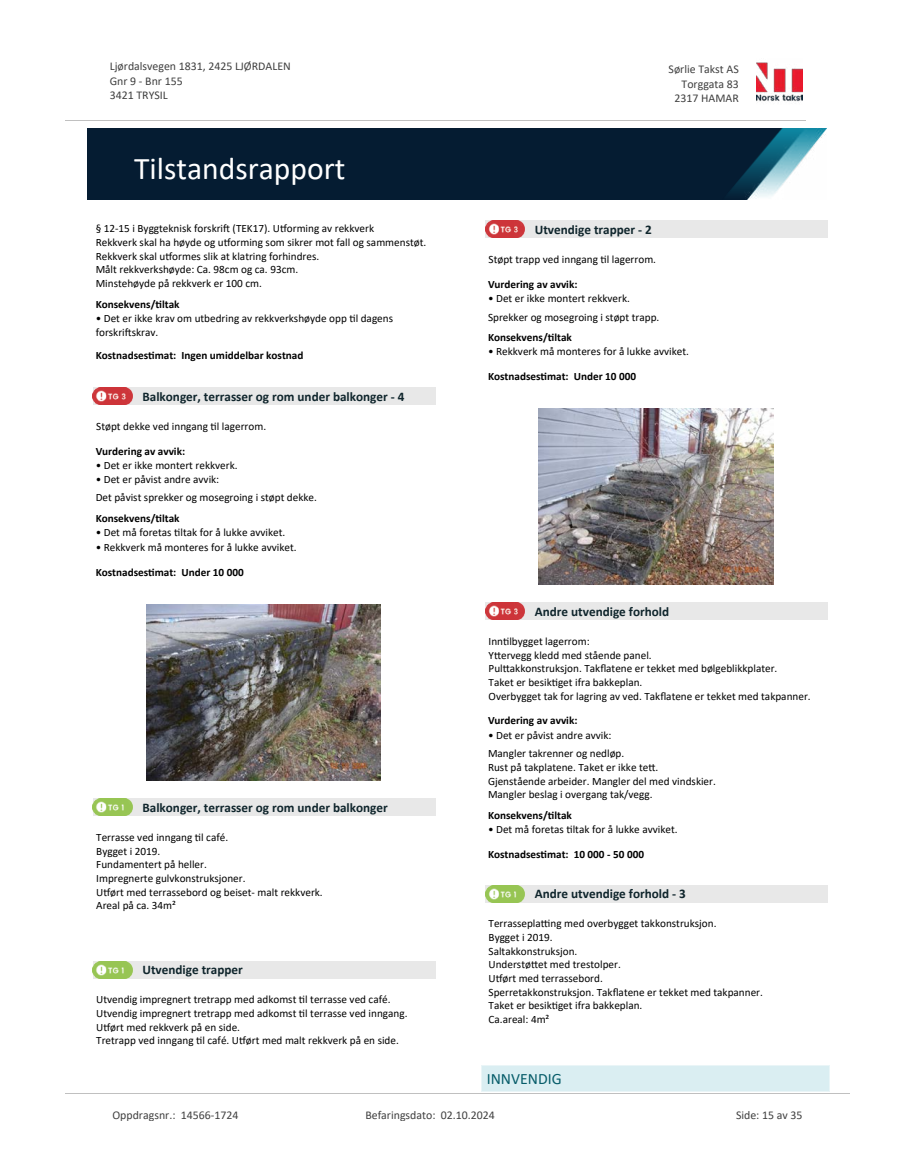
<style>
.page{position:relative;width:915px;height:1172px;background:#fff}
.page>*{position:absolute;margin:0;border:0;box-sizing:border-box;transform-origin:0 0}
.t1{font:31.65px "Calibri";color:#fff}
.t2{font:15.75px "Calibri";color:#065c69}
.t3{font:700 13.2px "Calibri";color:#0f252c}
.t4{font:11.85px/14.5px "Calibri";color:#404040}
.t5{font:11.25px/13.6px "Calibri";color:#000}
.t6{font:700 11.25px "Calibri";color:#000}
</style>
<div class="page">
<div style="left:93px;top:388px;width:342px;height:17px;background:#e8e8e8"></div>
<svg style="left:97px;top:392px;width:36px;height:13px"></svg>
<img style="left:93px;top:387px;width:39px;height:17px">
<img style="left:146px;top:605px;width:234px;height:176px">
<div style="left:93px;top:799px;width:342px;height:17px;background:#e8e8e8"></div>
<svg style="left:97px;top:803px;width:36px;height:13px"></svg>
<img style="left:93px;top:798px;width:39px;height:17px">
<div style="left:93px;top:961px;width:342px;height:17px;background:#e8e8e8"></div>
<img style="left:93px;top:961px;width:39px;height:17px">
<div style="left:485px;top:221px;width:342px;height:17px;background:#e8e8e8"></div>
<svg style="left:490px;top:225px;width:35px;height:13px"></svg>
<img style="left:485px;top:221px;width:39px;height:16px">
<img style="left:538px;top:408px;width:234px;height:176px">
<div style="left:485px;top:603px;width:342px;height:17px;background:#e8e8e8"></div>
<img style="left:485px;top:603px;width:39px;height:17px">
<div style="left:485px;top:885px;width:342px;height:17px;background:#e8e8e8"></div>
<img style="left:485px;top:885px;width:39px;height:17px">
<div style="left:481px;top:1065px;width:347px;height:27px;background:#daeef2"></div>
<svg style="left:481px;top:1066px;width:1px;height:25px"></svg>
<svg style="left:828px;top:1066px;width:1px;height:25px"></svg>
<hr style="left:481px;top:1065px;width:348px;height:1px;background:#eaf5f7">
<hr style="left:481px;top:1091px;width:348px;height:1px;background:#eaf5f7">
<img style="left:756px;top:62px;width:46px;height:40px">
<hr style="left:65px;top:120px;width:740px;height:1px;background:#c0c0c0">
<img style="left:88px;top:129px;width:738px;height:71px">
<hr style="left:65px;top:1093px;width:784px;height:1px;background:#c0c0c0">
<p class="t4" style="left:110px;top:59px;width:182px">Ljørdalsvegen 1831, 2425 LJØRDALEN<br>Gnr 9 - Bnr 155<br>3421 TRYSIL</p>
<p class="t4" style="left:668px;top:62px;width:72px">Sørlie Takst AS</p>
<p class="t4" style="left:681px;top:76px;width:59px">Torggata 83</p>
<p class="t4" style="left:674px;top:90px;width:66px">2317 HAMAR</p>
<h1 class="t1" style="left:134px;top:147px;width:213px">Tilstandsrapport</h1>
<p class="t5" style="left:96px;top:222px;width:332px">§ 12-15 i Byggteknisk forskri昀琀 (TEK17). U琀昀orming av rekkverk<br>Rekkverk skal ha høyde og u琀昀orming som sikrer mot fall og sammenstøt.<br>Rekkverk skal u琀昀ormes slik at klatring forhindres.<br>Målt rekkverkshøyde: Ca. 98cm og ca. 93cm.<br>Minstehøyde på rekkverk er 100 cm.</p>
<p class="t6" style="left:96px;top:296px;width:85px">Konsekvens/琀椀ltak</p>
<p class="t5" style="left:96px;top:311px;width:299px">• Det er ikke krav om utbedring av rekkverkshøyde opp 琀椀l dagens forskri昀琀skrav.</p>
<p class="t6" style="left:96px;top:348px;width:209px">Kostnadses琀椀mat: Ingen umiddelbar kostnad</p>
<p class="t3" style="left:142px;top:387px;width:263px">Balkonger, terrasser og rom under balkonger - 4</p>
<p class="t5" style="left:96px;top:419px;width:171px">Støpt dekke ved inngang 琀椀l lagerrom.</p>
<p class="t6" style="left:96px;top:443px;width:91px">Vurdering av avvik:</p>
<p class="t5" style="left:96px;top:458px;width:143px">• Det er ikke montert rekkverk.</p>
<p class="t5" style="left:96px;top:470px;width:223px;line-height:18.5px">• Det er påvist andre avvik:<br>Det påvist sprekker og mosegroing i støpt dekke.</p>
<p class="t6" style="left:96px;top:510px;width:85px">Konsekvens/琀椀ltak</p>
<p class="t5" style="left:96px;top:525px;width:191px">• Det må foretas 琀椀ltak for å lukke avviket.</p>
<p class="t5" style="left:96px;top:540px;width:202px">• Rekkverk må monteres for å lukke avviket.</p>
<p class="t6" style="left:96px;top:565px;width:149px">Kostnadses琀椀mat: Under 10 000</p>
<p class="t3" style="left:142px;top:798px;width:247px">Balkonger, terrasser og rom under balkonger</p>
<p class="t5" style="left:96px;top:830px;width:228px">Terrasse ved inngang 琀椀l café.<br>Bygget i 2019.<br>Fundamentert på heller.<br>Impregnerte gulvkonstruksjoner.<br>U琀昀ørt med terrassebord og beiset- malt rekkverk.<br>Areal på ca. 34m²</p>
<p class="t3" style="left:142px;top:960px;width:102px">Utvendige trapper</p>
<p class="t5" style="left:96px;top:992px;width:313px">Utvendig impregnert tretrapp med adkomst 琀椀l terrasse ved café.<br>Utvendig impregnert tretrapp med adkomst 琀椀l terrasse ved inngang.<br>U琀昀ørt med rekkverk på en side.<br>Tretrapp ved inngang 琀椀l café. U琀昀ørt med malt rekkverk på en side.</p>
<p class="t3" style="left:534px;top:220px;width:118px">Utvendige trapper - 2</p>
<p class="t5" style="left:488px;top:252px;width:169px">Støpt trapp ved inngang 琀椀l lagerrom.</p>
<p class="t6" style="left:488px;top:276px;width:91px">Vurdering av avvik:</p>
<p class="t5" style="left:488px;top:289px;width:173px;line-height:18.5px">• Det er ikke montert rekkverk.<br>Sprekker og mosegroing i støpt trapp.</p>
<p class="t6" style="left:488px;top:329px;width:85px">Konsekvens/琀椀ltak</p>
<p class="t5" style="left:488px;top:344px;width:202px">• Rekkverk må monteres for å lukke avviket.</p>
<p class="t6" style="left:488px;top:369px;width:149px">Kostnadses琀椀mat: Under 10 000</p>
<p class="t3" style="left:534px;top:602px;width:136px">Andre utvendige forhold</p>
<p class="t5" style="left:488px;top:634px;width:323px">Inn琀椀lbygget lagerrom:<br>Y琀琀ervegg kledd med stående panel.<br>Pul琀琀akkonstruksjon. Tak昀氀atene er tekket med bølgeblikkplater.<br>Taket er besik琀椀get ifra bakkeplan.<br>Overbygget tak for lagring av ved. Tak昀氀atene er tekket med takpanner.</p>
<p class="t6" style="left:488px;top:713px;width:91px">Vurdering av avvik:</p>
<p class="t5" style="left:488px;top:725px;width:138px;line-height:18.5px">• Det er påvist andre avvik:<br>Mangler takrenner og nedløp.</p>
<p class="t5" style="left:488px;top:760px;width:229px">Rust på takplatene. Taket er ikke te琀琀.<br>Gjenstående arbeider. Mangler del med vindskier.<br>Mangler beslag i overgang tak/vegg.</p>
<p class="t6" style="left:488px;top:807px;width:85px">Konsekvens/琀椀ltak</p>
<p class="t5" style="left:488px;top:822px;width:191px">• Det må foretas 琀椀ltak for å lukke avviket.</p>
<p class="t6" style="left:488px;top:846px;width:157px">Kostnadses琀椀mat: 10 000 - 50 000</p>
<p class="t3" style="left:534px;top:884px;width:153px">Andre utvendige forhold - 3</p>
<p class="t5" style="left:488px;top:916px;width:276px">Terrassepla琀紀ng med overbygget takkonstruksjon.<br>Bygget i 2019.<br>Saltakkonstruksjon.<br>Understø琀琀et med trestolper.<br>U琀昀ørt med terrassebord.<br>Sperretakkonstruksjon. Tak昀氀atene er tekket med takpanner.<br>Taket er besik琀椀get ifra bakkeplan.<br>Ca.areal: 4m²</p>
<h2 class="t2" style="left:486px;top:1067px;width:76px">INNVENDIG</h2>
<p class="t4" style="left:112px;top:1107px;width:127px">Oppdragsnr.: 14566-1724</p>
<p class="t4" style="left:365px;top:1107px;width:131px">Befaringsdato: 02.10.2024</p>
<p class="t4" style="left:735px;top:1107px;width:68px">Side: 15 av 35</p>
</div>
